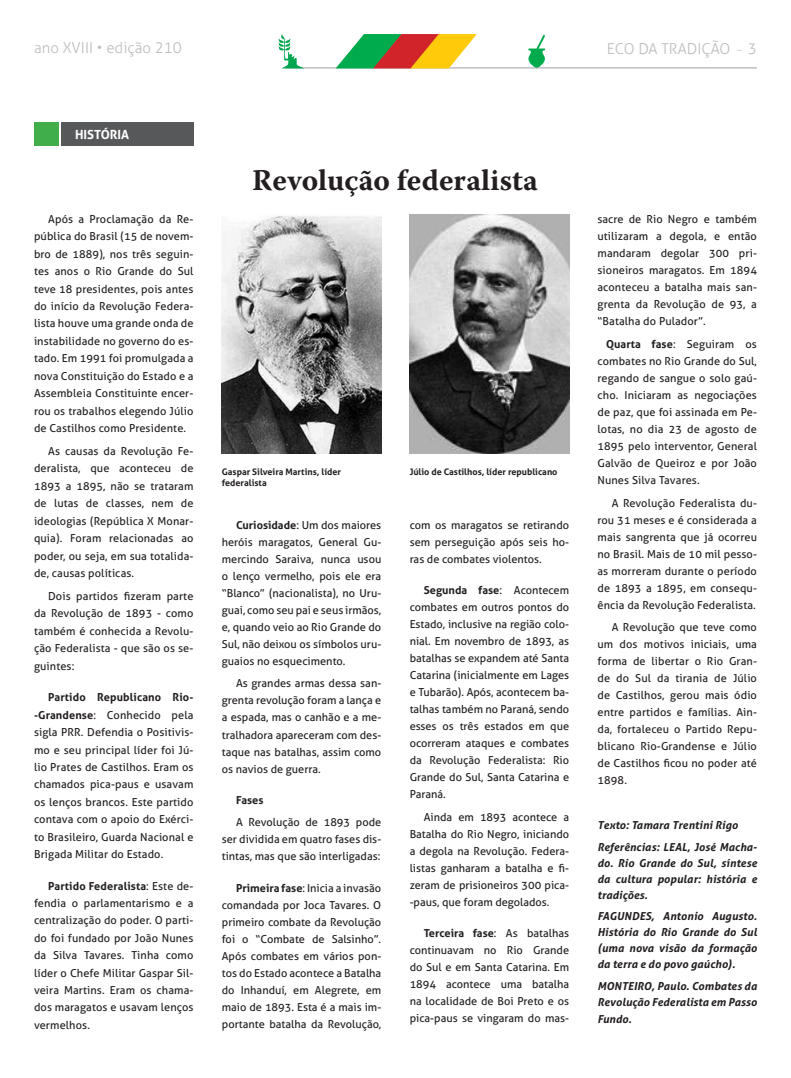
<style>
.page{position:relative;width:791px;height:1078px;background:#fff}
.page>*{position:absolute;margin:0;border:0;box-sizing:border-box;transform-origin:0 0}
.t1{font:700 30px "Warnock Pro";letter-spacing:.005em;color:#231f20}
.t2{font:300 15px "Aller";color:#bcbdc0}
.t3{font:700 12.6px "Aller";color:#fff}
.t4{font:11px/17px "Aller";color:#231f20;text-align:justify}
.t5{font:italic 700 11px/16px "Aller";letter-spacing:.01em;color:#231f20;text-align:justify}
.t6{font:700 11px "Aller";color:#231f20}
.t7{font:700 9px/10.8px "Aller";color:#231f20}
.s1{font-family:"Accord";font-weight:200}
.s2{font-weight:700}
</style>
<div class="page">
<div style="left:34px;top:122px;width:24px;height:24px;background:#40ae49"></div>
<div style="left:61px;top:122px;width:132px;height:24px;background:#57585a"></div>
<img style="left:222px;top:215px;width:159px;height:239px">
<img style="left:410px;top:215px;width:159px;height:239px">
<svg style="left:528px;top:35px;width:17px;height:32px"></svg>
<hr style="left:286px;top:67px;width:471px;height:1px;background:#a8a9ad">
<svg style="left:278px;top:34px;width:26px;height:34px"></svg>
<svg style="left:336px;top:34px;width:141px;height:34px"></svg>
<p class="t2" style="left:34px;top:39px;width:149px">ano XVIII • edição 210</p>
<p class="t2" style="left:607px;top:39px;width:152px">ECO DA TRADIÇÃO <span class="s1">-</span> 3</p>
<p class="t3" style="left:75px;top:126px;width:56px">HISTÓRIA</p>
<p class="t4" style="left:34px;top:210px;width:161px;line-height:17.4px;text-indent:14px">Após a Proclamação da Re&shy;pública do Brasil (15 de novem&shy;bro de 1889), nos três seguin&shy;tes anos o Rio Grande do Sul teve 18 presidentes, pois antes do início da Revolução Federa&shy;lista houve uma grande onda de instabilidade no governo do es&shy;tado. Em 1991 foi promulgada a nova Constituição do Estado e a Assembleia Constituinte encer&shy;rou os trabalhos elegendo Júlio de Castilhos como Presidente.</p>
<p class="t4" style="left:34px;top:442px;width:161px;line-height:17.4px;text-indent:14px">As causas da Revolução Fe&shy;deralista, que aconteceu de 1893 a 1895, não se trataram de lutas de classes, nem de ideologias (República X Monar&shy;quia). Foram relacionadas ao poder, ou seja, em sua totalida&shy;de, causas políticas.</p>
<p class="t4" style="left:34px;top:587px;width:161px;line-height:17.4px;text-indent:14px">Dois partidos fizeram parte da Revolução de 1893 - como também é conhecida a Revolu&shy;ção Federalista - que são os se&shy;guintes:</p>
<p class="t4" style="left:34px;top:688px;width:161px;line-height:17.4px;text-indent:14px"><span class="s2">Partido Republicano Rio--Grandense</span>: Conhecido pela sigla PRR. Defendia o Positivis&shy;mo e seu principal líder foi Jú&shy;lio Prates de Castilhos. Eram os chamados pica-paus e usavam os lenços brancos. Este partido contava com o apoio do Exérci&shy;to Brasileiro, Guarda Nacional e Brigada Militar do Estado.</p>
<p class="t4" style="left:34px;top:876px;width:161px;line-height:17.4px;text-indent:14px"><span class="s2">Partido Federalista</span>: Este de&shy;fendia o parlamentarismo e a centralização do poder. O parti&shy;do foi fundado por João Nunes da Silva Tavares. Tinha como líder o Chefe Militar Gaspar Sil&shy;veira Martins. Eram os chama&shy;dos maragatos e usavam lenços vermelhos.</p>
<p class="t1" style="left:252px;top:161px;width:287px">Revolução federalista</p>
<p class="t7" style="left:222px;top:466px;width:121px">Gaspar Silveira Martins, líder federalista</p>
<p class="t4" style="left:222px;top:516px;width:161px;text-indent:14px"><span class="s2">Curiosidade</span>: Um dos maiores heróis maragatos, General Gu&shy;mercindo Saraiva, nunca usou o lenço vermelho, pois ele era “Blanco” (nacionalista), no Uru&shy;guai, como seu pai e seus irmãos, e, quando veio ao Rio Grande do Sul, não deixou os símbolos uru&shy;guaios no esquecimento.</p>
<p class="t4" style="left:222px;top:675px;width:161px;text-indent:14px">As grandes armas dessa san&shy;grenta revolução foram a lança e a espada, mas o canhão e a me&shy;tralhadora apareceram com des&shy;taque nas batalhas, assim como os navios de guerra.</p>
<p class="t6" style="left:236px;top:792px;width:29px">Fases</p>
<p class="t4" style="left:222px;top:813px;width:161px;text-indent:14px">A Revolução de 1893 pode ser dividida em quatro fases dis&shy;tintas, mas que são interligadas:</p>
<p class="t4" style="left:222px;top:879px;width:161px;text-indent:14px"><span class="s2">Primeira fase</span>: Inicia a invasão comandada por Joca Tavares. O primeiro combate da Revolução foi o “Combate de Salsinho”.<br>Após combates em vários pon&shy;tos do Estado acontece a Batalha do Inhanduí, em Alegrete, em maio de 1893. Esta é a mais im&shy;portante batalha da Revolução,</p>
<p class="t7" style="left:410px;top:466px;width:149px">Júlio de Castilhos, líder republicano</p>
<p class="t4" style="left:410px;top:516px;width:161px">com os maragatos se retirando sem perseguição após seis ho&shy;ras de combates violentos.</p>
<p class="t4" style="left:410px;top:581px;width:161px;text-indent:14px"><span class="s2">Segunda fase</span>: Acontecem combates em outros pontos do Estado, inclusive na região colo&shy;nial. Em novembro de 1893, as batalhas se expandem até Santa Catarina (inicialmente em Lages e Tubarão). Após, acontecem ba&shy;talhas também no Paraná, sendo esses os três estados em que ocorreram ataques e combates da Revolução Federalista: Rio Grande do Sul, Santa Catarina e Paraná.</p>
<p class="t4" style="left:410px;top:808px;width:161px;text-indent:14px">Ainda em 1893 acontece a Batalha do Rio Negro, iniciando a degola na Revolução. Federa&shy;listas ganharam a batalha e fi&shy;zeram de prisioneiros 300 pica--paus, que foram degolados.</p>
<p class="t4" style="left:410px;top:924px;width:161px;text-indent:14px"><span class="s2">Terceira fase</span>: As batalhas continuavam no Rio Grande do Sul e em Santa Catarina. Em 1894 acontece uma batalha na localidade de Boi Preto e os pica-paus se vingaram do mas-</p>
<p class="t4" style="left:597px;top:210px;width:161px">sacre de Rio Negro e também utilizaram a degola, e então mandaram degolar 300 pri&shy;sioneiros maragatos. Em 1894 aconteceu a batalha mais san&shy;grenta da Revolução de 93, a “Batalha do Pulador”.</p>
<p class="t4" style="left:597px;top:335px;width:161px;text-indent:9px"><span class="s2">Quarta fase</span>: Seguiram os combates no Rio Grande do Sul, regando de sangue o solo gaú&shy;cho. Iniciaram as negociações de paz, que foi assinada em Pe&shy;lotas, no dia 23 de agosto de 1895 pelo interventor, General Galvão de Queiroz e por João Nunes Silva Tavares.</p>
<p class="t4" style="left:597px;top:494px;width:161px;text-indent:14px">A Revolução Federalista du&shy;rou 31 meses e é considerada a mais sangrenta que já ocorreu no Brasil. Mais de 10 mil pesso&shy;as morreram durante o período de 1893 a 1895, em consequ&shy;ência da Revolução Federalista.</p>
<p class="t4" style="left:597px;top:618px;width:161px;text-indent:14px">A Revolução que teve como um dos motivos iniciais, uma forma de libertar o Rio Gran&shy;de do Sul da tirania de Júlio de Castilhos, gerou mais ódio entre partidos e famílias. Ain&shy;da, fortaleceu o Partido Repu&shy;blicano Rio-Grandense e Júlio de Castilhos ficou no poder até 1898.</p>
<p class="t5" style="left:597px;top:816px;width:142px">Texto: Tamara Trentini Rigo</p>
<p class="t5" style="left:597px;top:838px;width:161px">Referências: LEAL, José Macha&shy;do. Rio Grande do Sul, síntese da cultura popular: história e tradições.</p>
<p class="t5" style="left:597px;top:908px;width:161px">FAGUNDES, Antonio Augusto.<br>História do Rio Grande do Sul (uma nova visão da formação da terra e do povo gaúcho).</p>
<p class="t5" style="left:597px;top:977px;width:161px">MONTEIRO, Paulo. Combates da<br>Revolução Federalista em Passo</p>
<p class="t5" style="left:597px;top:1010px;width:36px">Fundo.</p>
</div>
